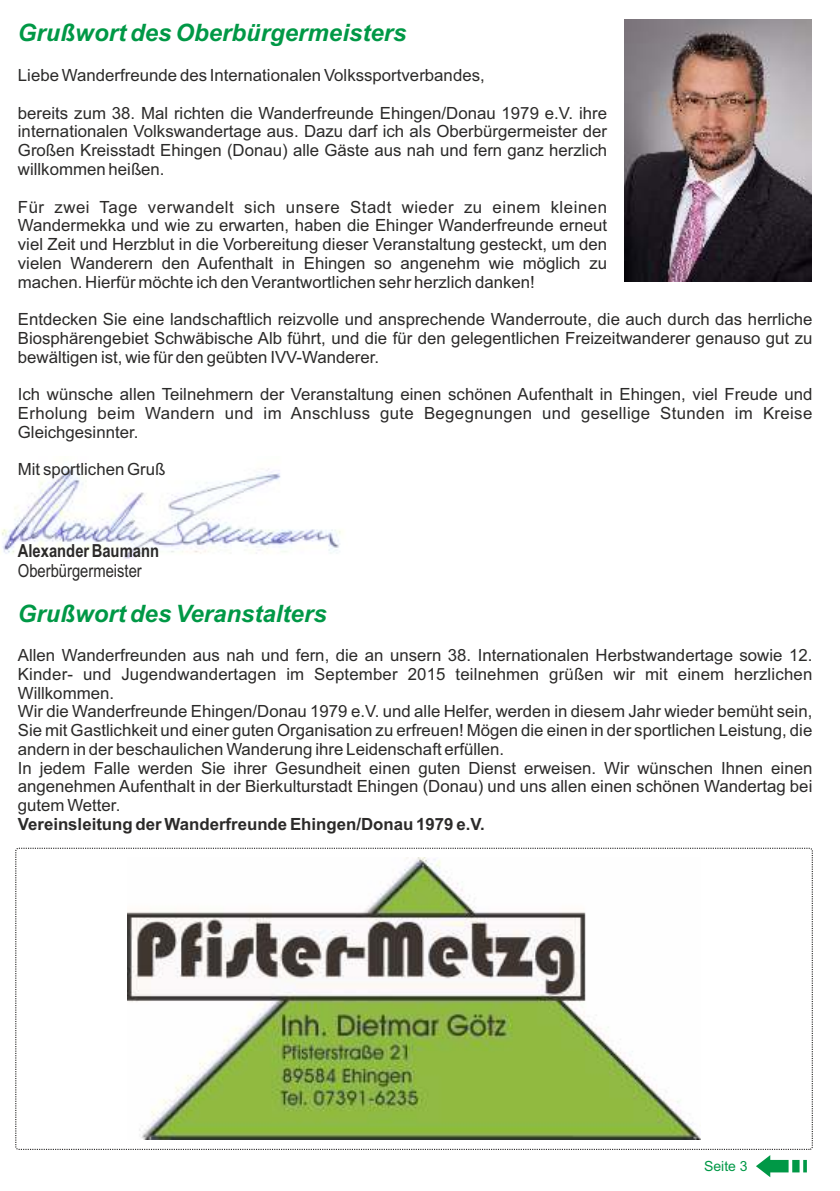
<style>
.page{position:relative;width:840px;height:1191px;background:#fff}
.page>*{position:absolute;margin:0;border:0;box-sizing:border-box;transform-origin:0 0}
.t1{font:italic 700 24px "Arial";color:#009846}
.t2{font:18px "Arial Narrow";color:#2b2a29}
.t3{font:700 18px "Arial Narrow";color:#2b2a29}
.t4{font:16.8px/18.8px "Arial";color:#2b2a29;text-align:justify}
.t5{font:700 16.8px "Arial";color:#2b2a29}
.t6{font:14px "Arial";color:#009846}
</style>
<div class="page">
<img style="left:1px;top:468px;width:342px;height:91px">
<img style="left:128px;top:858px;width:571px;height:281px">
<svg style="left:756px;top:1155px;width:50px;height:22px"></svg>
<img style="left:624px;top:19px;width:187px;height:262px">
<h1 class="t1" style="left:18px;top:23px;width:390px">Grußwort des Oberbürgermeisters</h1>
<p class="t4" style="left:18px;top:67px;width:468px">Liebe Wanderfreunde des Internationalen Volkssportverbandes,</p>
<p class="t4" style="left:18px;top:105px;width:590px">bereits zum 38. Mal richten die Wanderfreunde Ehingen/Donau 1979 e.V. ihre internationalen Volkswandertage aus. Dazu darf ich als Oberbürgermeister der Großen Kreisstadt Ehingen (Donau) alle Gäste aus nah und fern ganz herzlich willkommen heißen.</p>
<p class="t4" style="left:18px;top:199px;width:590px">Für zwei Tage verwandelt sich unsere Stadt wieder zu einem kleinen Wandermekka und wie zu erwarten, haben die Ehinger Wanderfreunde erneut viel Zeit und Herzblut in die Vorbereitung dieser Veranstaltung gesteckt, um den vielen Wanderern den Aufenthalt in Ehingen so angenehm wie möglich zu machen. Hierfür möchte ich den Verantwortlichen sehr herzlich danken!</p>
<p class="t4" style="left:18px;top:311px;width:795px">Entdecken Sie eine landschaftlich reizvolle und ansprechende Wanderroute, die auch durch das herrliche Biosphärengebiet Schwäbische Alb führt, und die für den gelegentlichen Freizeitwanderer genauso gut zu bewältigen ist, wie für den geübten IVV-Wanderer.</p>
<p class="t4" style="left:18px;top:386px;width:795px">Ich wünsche allen Teilnehmern der Veranstaltung einen schönen Aufenthalt in Ehingen, viel Freude und Erholung beim Wandern und im Anschluss gute Begegnungen und gesellige Stunden im Kreise Gleichgesinnter.</p>
<p class="t4" style="left:18px;top:461px;width:149px">Mit sportlichen Gruß</p>
<p class="t3" style="left:18px;top:543px;width:143px">Alexander Baumann</p>
<p class="t2" style="left:18px;top:564px;width:125px">Oberbürgermeister</p>
<h1 class="t1" style="left:18px;top:605px;width:310px">Grußwort des Veranstalters</h1>
<p class="t4" style="left:18px;top:647px;width:795px;text-align:left">Allen Wanderfreunden aus nah und fern, die an unsern 38. Internationalen Herbstwandertage sowie 12.<br>Kinder- und Jugendwandertagen im September 2015 teilnehmen grüßen wir mit einem herzlichen Willkommen.<br>Wir die Wanderfreunde Ehingen/Donau 1979 e.V. und alle Helfer, werden in diesem Jahr wieder bemüht sein, Sie mit Gastlichkeit und einer guten Organisation zu erfreuen! Mögen die einen in der sportlichen Leistung, die andern in der beschaulichen Wanderung ihre Leidenschaft erfüllen.<br>In jedem Falle werden Sie ihrer Gesundheit einen guten Dienst erweisen. Wir wünschen Ihnen einen angenehmen Aufenthalt in der Bierkulturstadt Ehingen (Donau) und uns allen einen schönen Wandertag bei gutem Wetter.</p>
<p class="t5" style="left:18px;top:817px;width:468px">Vereinsleitung der Wanderfreunde Ehingen/Donau 1979 e.V.</p>
<p class="t6" style="left:703px;top:1160px;width:45px">Seite 3</p>
</div>
